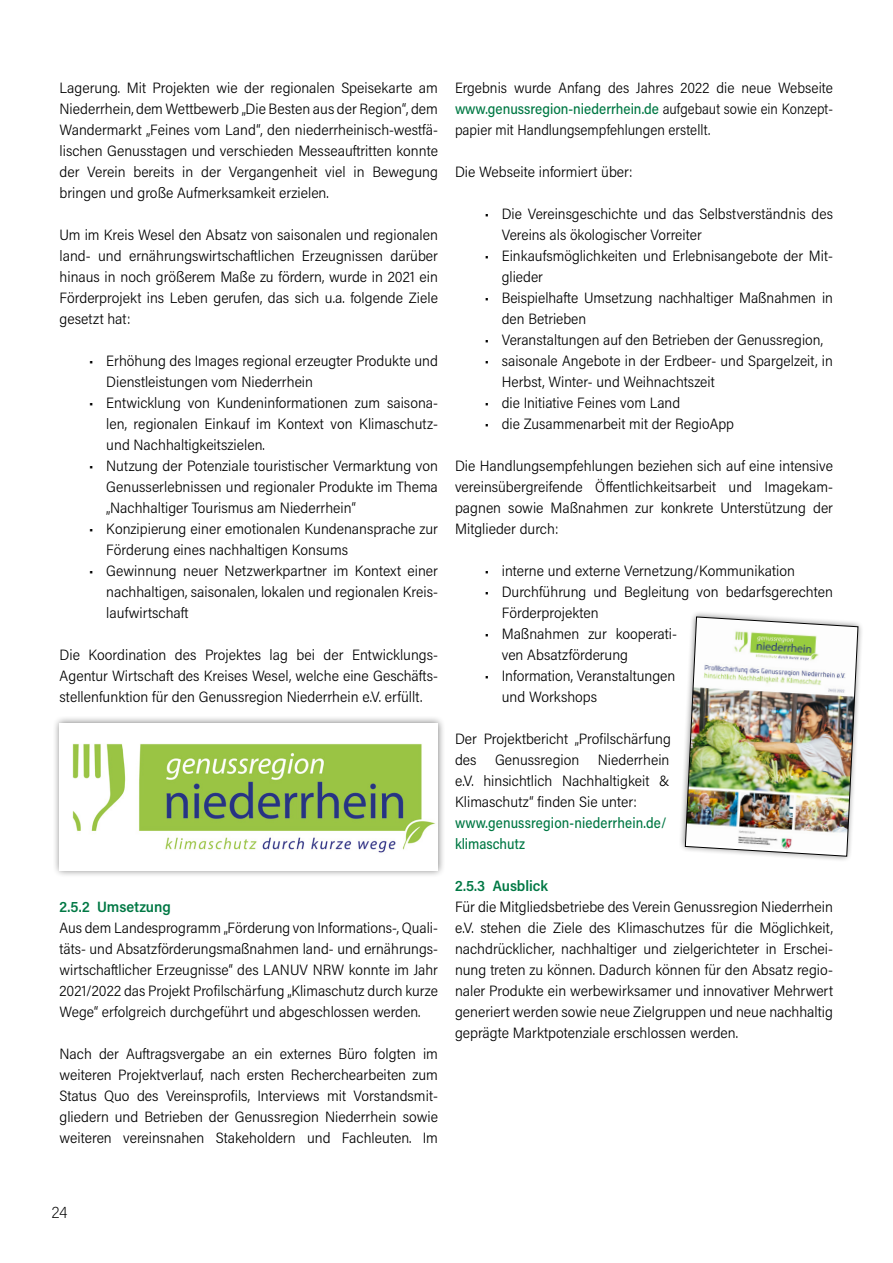
<style>
.page{position:relative;width:893px;height:1263px;background:#fff}
.page>*{position:absolute;margin:0;border:0;box-sizing:border-box;transform-origin:0 0}
.t1{font:200 16.5px "Acumin Pro Semi Cond";color:#000}
.Grundtext{font:300 15px/21px "Acumin Pro Semi Cond";color:#000;text-align:justify}
.t2{font:600 15px "Acumin Pro Semi Cond";color:#007844}
.s1{font-weight:500;color:#007844}
</style>
<div class="page">
<div style="left:52px;top:715px;width:394px;height:162px;background:#000;opacity:.5"></div>
<div style="left:60px;top:723px;width:378px;height:147px;background:#fff"></div>
<img style="left:72px;top:743px;width:363px;height:110px">
<svg style="left:680px;top:613px;width:182px;height:247px"></svg>
<img style="left:685px;top:616px;width:174px;height:241px">
<p class="Grundtext" style="left:60px;top:77px;width:380px">Lagerung. Mit Projekten wie der regionalen Speisekarte am Niederrhein, dem Wettbewerb „Die Besten aus der Region“, dem Wandermarkt „Feines vom Land“, den niederrheinisch-westfä&shy;lischen Genusstagen und verschieden Messeauftritten konnte der Verein bereits in der Vergangenheit viel in Bewegung bringen und große Aufmerksamkeit erzielen.</p>
<p class="Grundtext" style="left:60px;top:224px;width:380px">Um im Kreis Wesel den Absatz von saisonalen und regionalen land- und ernährungswirtschaftlichen Erzeugnissen darüber hinaus in noch größerem Maße zu fördern, wurde in 2021 ein Förderprojekt ins Leben gerufen, das sich u.a. folgende Ziele gesetzt hat:</p>
<p class="Grundtext" style="left:106px;top:350px;width:333px;text-indent:-17px">• Erhöhung des Images regional erzeugter Produkte und<br>Dienstleistungen vom Niederrhein</p>
<p class="Grundtext" style="left:106px;top:392px;width:333px;text-indent:-17px">• Entwicklung von Kundeninformationen zum saisona&shy;len, regionalen Einkauf im Kontext von Klimaschutz&shy;und Nachhaltigkeitszielen.</p>
<p class="Grundtext" style="left:106px;top:455px;width:333px;text-indent:-17px">• Nutzung der Potenziale touristischer Vermarktung von Genusserlebnissen und regionaler Produkte im Thema „Nachhaltiger Tourismus am Niederrhein“</p>
<p class="Grundtext" style="left:106px;top:518px;width:333px;text-indent:-17px">• Konzipierung einer emotionalen Kundenansprache zur<br>Förderung eines nachhaltigen Konsums</p>
<p class="Grundtext" style="left:106px;top:560px;width:333px;text-indent:-17px">• Gewinnung neuer Netzwerkpartner im Kontext einer nachhaltigen, saisonalen, lokalen und regionalen Kreis&shy;laufwirtschaft</p>
<p class="Grundtext" style="left:60px;top:644px;width:380px">Die Koordination des Projektes lag bei der Entwicklungs-Agentur Wirtschaft des Kreises Wesel, welche eine Geschäfts&shy;stellenfunktion für den Genussregion Niederrhein e.V. erfüllt.</p>
<p class="t2" style="left:60px;top:896px;width:113px">2.5.2 Umsetzung</p>
<p class="Grundtext" style="left:60px;top:917px;width:380px">Aus dem Landesprogramm „Förderung von Informations-, Quali&shy;täts- und Absatzförderungsmaßnahmen land- und ernährungs&shy;wirtschaftlicher Erzeugnisse“ des LANUV NRW konnte im Jahr 2021/2022 das Projekt Profilschärfung „Klimaschutz durch kurze Wege“ erfolgreich durchgeführt und abgeschlossen werden.</p>
<p class="Grundtext" style="left:60px;top:1043px;width:380px">Nach der Auftragsvergabe an ein externes Büro folgten im weiteren Projektverlauf, nach ersten Recherchearbeiten zum Status Quo des Vereinsprofils, Interviews mit Vorstandsmit&shy;gliedern und Betrieben der Genussregion Niederrhein sowie weiteren vereinsnahen Stakeholdern und Fachleuten. Im</p>
<p class="Grundtext" style="left:455px;top:77px;width:380px">Ergebnis wurde Anfang des Jahres 2022 die neue Webseite <span class="s1">www.genussregion-niederrhein.de</span> aufgebaut sowie ein Konzept&shy;papier mit Handlungsempfehlungen erstellt.</p>
<p class="Grundtext" style="left:455px;top:161px;width:179px">Die Webseite informiert über:</p>
<p class="Grundtext" style="left:502px;top:203px;width:333px;text-indent:-17px">• Die Vereinsgeschichte und das Selbstverständnis des<br>Vereins als ökologischer Vorreiter</p>
<p class="Grundtext" style="left:502px;top:245px;width:333px;text-indent:-17px">• Einkaufsmöglichkeiten und Erlebnisangebote der Mit&shy;glieder</p>
<p class="Grundtext" style="left:502px;top:287px;width:333px;text-indent:-17px">• Beispielhafte Umsetzung nachhaltiger Maßnahmen in den Betrieben</p>
<p class="Grundtext" style="left:485px;top:329px;width:340px">• Veranstaltungen auf den Betrieben der Genussregion,</p>
<p class="Grundtext" style="left:502px;top:350px;width:333px;text-indent:-17px">• saisonale Angebote in der Erdbeer- und Spargelzeit, in<br>Herbst, Winter- und Weihnachtszeit</p>
<p class="Grundtext" style="left:485px;top:392px;width:197px">• die Initiative Feines vom Land</p>
<p class="Grundtext" style="left:485px;top:413px;width:251px">• die Zusammenarbeit mit der RegioApp</p>
<p class="Grundtext" style="left:455px;top:455px;width:380px">Die Handlungsempfehlungen beziehen sich auf eine intensive vereinsübergreifende Öffentlichkeitsarbeit und Imagekam&shy;pagnen sowie Maßnahmen zur konkrete Unterstützung der Mitglieder durch:</p>
<p class="Grundtext" style="left:485px;top:560px;width:312px">• interne und externe Vernetzung/Kommunikation</p>
<p class="Grundtext" style="left:502px;top:581px;width:333px;text-indent:-17px">• Durchführung und Begleitung von bedarfsgerechten<br>Förderprojekten</p>
<p class="Grundtext" style="left:502px;top:623px;width:177px;text-indent:-17px">• Maßnahmen zur kooperati&shy;ven Absatzförderung</p>
<p class="Grundtext" style="left:502px;top:665px;width:175px;text-indent:-17px">• Information, Veranstaltungen und Workshops</p>
<p class="Grundtext" style="left:455px;top:728px;width:218px;text-align:left">Der Projektbericht „Profilschärfung des Genussregion Niederrhein e.V. hinsichtlich Nachhaltigkeit &amp;<br>Klimaschutz“ finden Sie unter: <span class="s1">www.genussregion-niederrhein.de/ klimaschutz</span></p>
<p class="t2" style="left:455px;top:875px;width:95px">2.5.3 Ausblick</p>
<p class="Grundtext" style="left:455px;top:896px;width:380px">Für die Mitgliedsbetriebe des Verein Genussregion Niederrhein e.V. stehen die Ziele des Klimaschutzes für die Möglichkeit, nachdrücklicher, nachhaltiger und zielgerichteter in Erschei&shy;nung treten zu können. Dadurch können für den Absatz regio&shy;naler Produkte ein werbewirksamer und innovativer Mehrwert generiert werden sowie neue Zielgruppen und neue nachhaltig geprägte Marktpotenziale erschlossen werden.</p>
<p class="t1" style="left:52px;top:1201px;width:17px">24</p>
</div>
